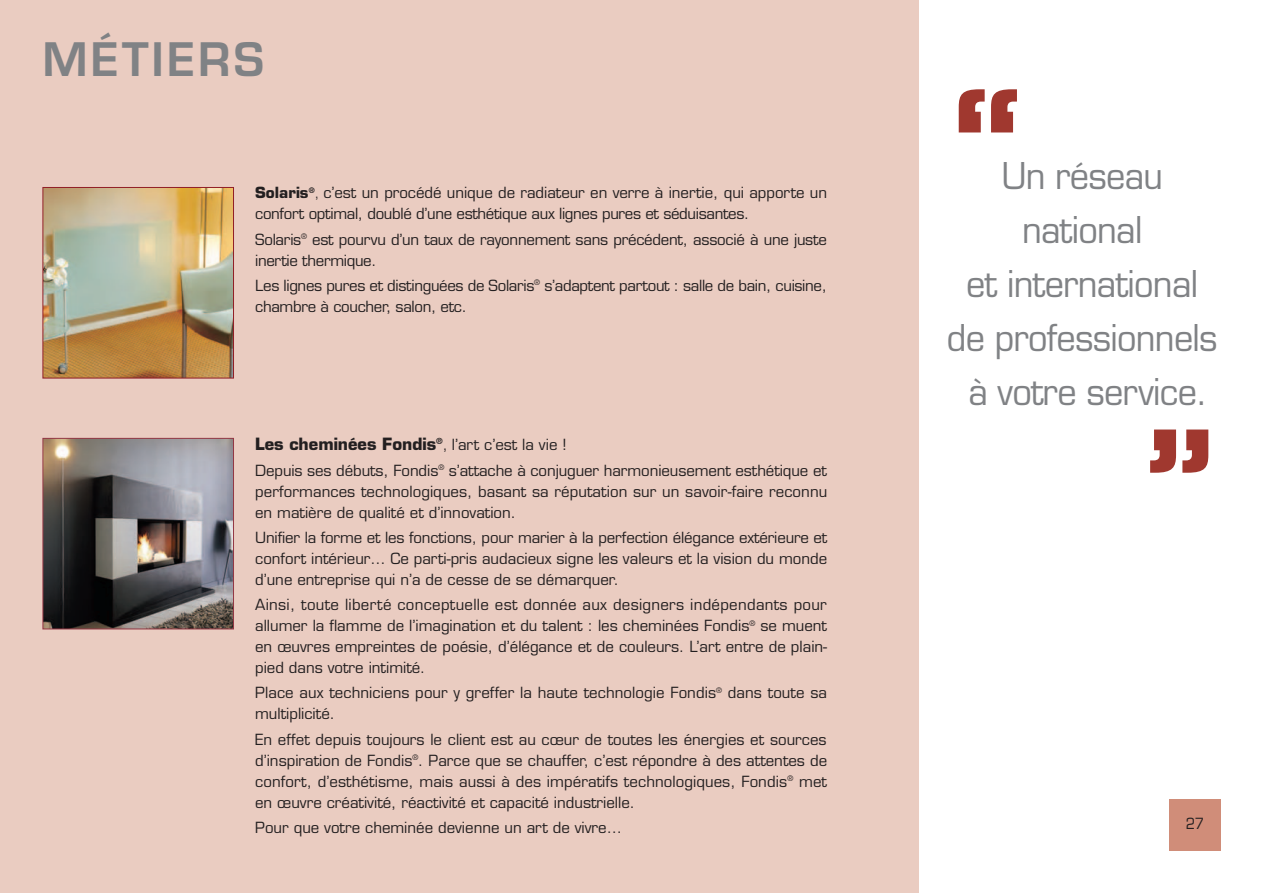
<style>
.page{position:relative;width:1263px;height:893px;background:#fff}
.page>*{position:absolute;margin:0;border:0;box-sizing:border-box;transform-origin:0 0}
.t1{font:108px "Eurostile Bold Extended Two";color:#a0382f}
.t2{font:600 45px "Eurostile";letter-spacing:.07em;color:#808285}
.t3{font:36px/54px "Eurostile";letter-spacing:-.02em;color:#808285;text-align:center;scale:.95 1}
.t4{font:700 16.5px "Eurostile";color:#231f20}
.t5{font:15px/21px "Eurostile";color:#231f20;text-align:justify}
.t6{font:15px/21px "Eurostile";letter-spacing:-.02em;color:#231f20}
.t7{font:15px "Eurostile";color:#231f20;scale:.9 1}
.s1{font-weight:700}
.s2{font-stretch:condensed}
.s3{font-weight:400;font-stretch:condensed}
.s4{font-weight:400;font-size:15px}
.s5{color:#fff}
</style>
<div class="page">
<div style="left:0;top:0;width:918px;height:893px;background:#eaccc1"></div>
<img style="left:45px;top:440px;width:187px;height:187px">
<div style="left:43px;top:438px;width:191px;height:191px;border:1px solid #943845"></div>
<img style="left:45px;top:189px;width:187px;height:187px">
<div style="left:43px;top:187px;width:191px;height:191px;border:1px solid #921f26"></div>
<div style="left:1169px;top:799px;width:51px;height:51px;background:#d08d79"></div>
<h2 class="t2" style="left:43px;top:43px;width:223px">MÉTIERS</h2>
<p class="t6" style="left:255px;top:184px;width:573px"><span class="s1">Solaris</span><sup>®</sup><span class="s2">,</span> c’est un procédé unique de radiateur en verre à inertie, qui apporte un confort optimal, doublé d’une esthétique aux lignes pures et séduisantes.</p>
<p class="t5" style="left:255px;top:230px;width:573px">Solaris<sup>®</sup> est pourvu d’un taux de rayonnement sans précédent, associé à une juste inertie thermique.</p>
<p class="t6" style="left:255px;top:276px;width:573px">Les lignes pures et distinguées de Solaris<sup>®</sup> s’adaptent partout : salle de bain, cuisine, chambre à coucher, salon, etc.</p>
<p class="t4" style="left:255px;top:438px;width:313px">Les cheminées Fondis<sup>®</sup><span class="s3">,</span> <span class="s4">l’art c’est la vie !</span></p>
<p class="t5" style="left:255px;top:461px;width:574px">Depuis ses débuts, Fondis<sup>®</sup> s’attache à conjuguer harmonieusement esthétique et performances technologiques, basant sa réputation sur un savoir-faire reconnu en matière de qualité et d’innovation.</p>
<p class="t5" style="left:255px;top:528px;width:574px">Unifier la forme et les fonctions, pour marier à la perfection élégance extérieure et confort intérieur… Ce parti-pris audacieux signe les valeurs et la vision du monde d’une entreprise qui n’a de cesse de se démarquer.</p>
<p class="t5" style="left:255px;top:596px;width:573px">Ainsi, toute liberté conceptuelle est donnée aux designers indépendants pour allumer la flamme de l’imagination et du talent : les cheminées Fondis<sup>®</sup> se muent en œuvres empreintes de poésie, d’élégance et de couleurs. L’art entre de plain&shy;pied dans votre intimité.</p>
<p class="t5" style="left:255px;top:684px;width:573px">Place aux techniciens pour y greffer la haute technologie Fondis<sup>®</sup> dans toute sa multiplicité.</p>
<p class="t5" style="left:255px;top:730px;width:574px">En effet depuis toujours le client est au cœur de toutes les énergies et sources d’inspiration de Fondis<sup>®</sup>. Parce que se chauffer, c’est répondre à des attentes de confort, d’esthétisme, mais aussi à des impératifs technologiques, Fondis<sup>®</sup> met en œuvre créativité, réactivité et capacité industrielle.</p>
<p class="t5" style="left:255px;top:818px;width:368px">Pour que votre cheminée devienne un art de vivre…</p>
<h1 class="t1" style="left:952px;top:89px;width:74px">“</h1>
<h3 class="t3" style="left:947px;top:152px;width:287px">Un réseau national<br>et international de professionnels <span class="s5">.</span>à votre service.</h3>
<h1 class="t1" style="left:1143px;top:429px;width:74px">”</h1>
<p class="t7" style="left:1186px;top:818px;width:22px">27</p>
</div>
